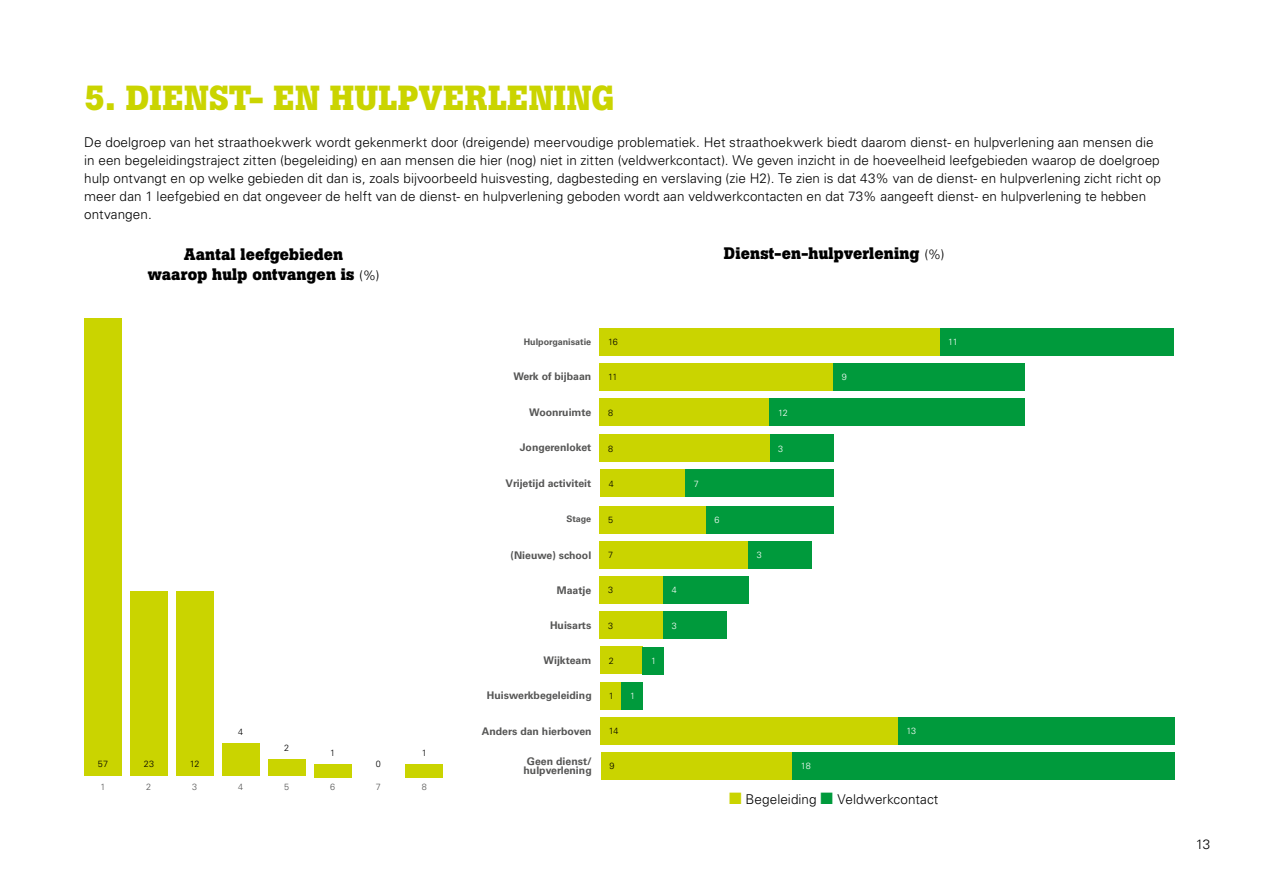
<style>
.page{position:relative;width:1263px;height:893px;background:#fff}
.page>*{position:absolute;margin:0;border:0;box-sizing:border-box;transform-origin:0 0}
.t1{font:700 34.5px "Boton";letter-spacing:.01em;color:#cad400}
.t2{font:700 16.5px "Boton";letter-spacing:.005em;color:#000}
.t3{font:300 13.5px/18px "Univers LT Std";letter-spacing:.005em;color:#000}
.t4{font:700 10.5px "Univers LT Std";color:#565655}
.t5{font:300 9px "Univers LT Std";letter-spacing:-.015em;color:#000}
.t6{font:700 9px "Univers LT Std";color:#565655}
.t7{font:300 9px "Univers LT Std";letter-spacing:-.02em;color:#fff}
.t8{font:300 9px "Univers LT Std";color:#565655}
.s1{font-family:"Univers LT Std";font-weight:300;font-size:13.5px}
.s2{color:#cad400}
.s3{color:#009a3c}
</style>
<div class="page">
<div style="left:84px;top:318px;width:38px;height:458px;background:#cad400"></div>
<div style="left:130px;top:591px;width:38px;height:185px;background:#cad400"></div>
<div style="left:176px;top:591px;width:37px;height:185px;background:#cad400"></div>
<div style="left:222px;top:744px;width:37px;height:32px;background:#cad400"></div>
<div style="left:268px;top:760px;width:37px;height:16px;background:#cad400"></div>
<div style="left:314px;top:764px;width:37px;height:13px;background:#cad400"></div>
<div style="left:406px;top:764px;width:37px;height:13px;background:#cad400"></div>
<div style="left:599px;top:612px;width:64px;height:27px;background:#cad400"></div>
<div style="left:663px;top:612px;width:64px;height:27px;background:#009a3c"></div>
<div style="left:600px;top:647px;width:43px;height:27px;background:#cad400"></div>
<div style="left:643px;top:647px;width:21px;height:27px;background:#009a3c"></div>
<div style="left:600px;top:682px;width:21px;height:27px;background:#cad400"></div>
<div style="left:621px;top:682px;width:22px;height:27px;background:#009a3c"></div>
<div style="left:600px;top:717px;width:298px;height:27px;background:#cad400"></div>
<div style="left:898px;top:717px;width:276px;height:27px;background:#009a3c"></div>
<div style="left:601px;top:752px;width:191px;height:27px;background:#cad400"></div>
<div style="left:792px;top:752px;width:383px;height:27px;background:#009a3c"></div>
<div style="left:599px;top:328px;width:341px;height:27px;background:#cad400"></div>
<div style="left:940px;top:328px;width:233px;height:27px;background:#009a3c"></div>
<div style="left:599px;top:363px;width:234px;height:27px;background:#cad400"></div>
<div style="left:833px;top:363px;width:192px;height:27px;background:#009a3c"></div>
<div style="left:599px;top:399px;width:171px;height:27px;background:#cad400"></div>
<div style="left:770px;top:399px;width:255px;height:27px;background:#009a3c"></div>
<div style="left:599px;top:435px;width:171px;height:27px;background:#cad400"></div>
<div style="left:770px;top:435px;width:63px;height:27px;background:#009a3c"></div>
<div style="left:600px;top:470px;width:85px;height:27px;background:#cad400"></div>
<div style="left:685px;top:470px;width:149px;height:27px;background:#009a3c"></div>
<div style="left:599px;top:506px;width:107px;height:27px;background:#cad400"></div>
<div style="left:706px;top:506px;width:127px;height:27px;background:#009a3c"></div>
<div style="left:599px;top:541px;width:149px;height:27px;background:#cad400"></div>
<div style="left:748px;top:541px;width:64px;height:27px;background:#009a3c"></div>
<div style="left:599px;top:576px;width:64px;height:27px;background:#cad400"></div>
<div style="left:663px;top:577px;width:85px;height:27px;background:#009a3c"></div>
<h1 class="t1" style="left:84px;top:78px;width:532px">5. DIENST- EN HULPVERLENING</h1>
<p class="t3" style="left:84px;top:133px;width:1078px">De doelgroep van het straathoekwerk wordt gekenmerkt door (dreigende) meervoudige problematiek. Het straathoekwerk biedt daarom dienst- en hulpverlening aan mensen die in een begeleidingstraject zitten (begeleiding) en aan mensen die hier (nog) niet in zitten (veldwerkcontact). We geven inzicht in de hoeveelheid leefgebieden waarop de doelgroep hulp ontvangt en op welke gebieden dit dan is, zoals bijvoorbeeld huisvesting, dagbesteding en verslaving (zie H2). Te zien is dat 43% van de dienst- en hulpverlening zicht richt op meer dan 1 leefgebied en dat ongeveer de helft van de dienst- en hulpverlening geboden wordt aan veldwerkcontacten en dat 73% aangeeft dienst- en hulpverlening te hebben ontvangen.</p>
<p class="t2" style="left:184px;top:245px;width:161px">Aantal leefgebieden</p>
<p class="t2" style="left:724px;top:244px;width:222px">Dienst-en-hulpverlening <span class="s1">(%)</span></p>
<p class="t2" style="left:148px;top:264px;width:233px">waarop hulp ontvangen is <span class="s1">(%)</span></p>
<p class="t5" style="left:238px;top:727px;width:7px">4</p>
<p class="t5" style="left:284px;top:742px;width:7px">2</p>
<p class="t5" style="left:330px;top:748px;width:7px">1</p>
<p class="t5" style="left:422px;top:748px;width:7px">1</p>
<p class="t5" style="left:376px;top:759px;width:7px">0</p>
<p class="t5" style="left:98px;top:759px;width:12px">57</p>
<p class="t5" style="left:144px;top:759px;width:12px">23</p>
<p class="t5" style="left:190px;top:759px;width:11px">12</p>
<p class="t8" style="left:100px;top:781px;width:7px">1</p>
<p class="t8" style="left:146px;top:781px;width:7px">2</p>
<p class="t8" style="left:192px;top:781px;width:7px">3</p>
<p class="t8" style="left:238px;top:781px;width:7px">4</p>
<p class="t8" style="left:284px;top:781px;width:7px">5</p>
<p class="t8" style="left:330px;top:781px;width:7px">6</p>
<p class="t8" style="left:376px;top:781px;width:7px">7</p>
<p class="t8" style="left:422px;top:781px;width:7px">8</p>
<p class="t6" style="left:524px;top:336px;width:69px">Hulporganisatie</p>
<p class="t5" style="left:608px;top:336px;width:11px">16</p>
<p class="t7" style="left:948px;top:336px;width:11px">11</p>
<p class="t4" style="left:513px;top:371px;width:79px">Werk of bijbaan</p>
<p class="t5" style="left:608px;top:371px;width:11px">11</p>
<p class="t7" style="left:842px;top:372px;width:7px">9</p>
<p class="t4" style="left:529px;top:406px;width:63px">Woonruimte</p>
<p class="t5" style="left:608px;top:407px;width:7px">8</p>
<p class="t7" style="left:778px;top:407px;width:11px">12</p>
<p class="t4" style="left:520px;top:442px;width:73px">Jongerenloket</p>
<p class="t5" style="left:608px;top:443px;width:7px">8</p>
<p class="t7" style="left:778px;top:443px;width:7px">3</p>
<p class="t4" style="left:505px;top:477px;width:87px">Vrijetijd activiteit</p>
<p class="t5" style="left:609px;top:478px;width:7px">4</p>
<p class="t7" style="left:694px;top:478px;width:7px">7</p>
<p class="t6" style="left:566px;top:513px;width:26px">Stage</p>
<p class="t5" style="left:608px;top:514px;width:7px">5</p>
<p class="t7" style="left:714px;top:514px;width:7px">6</p>
<p class="t4" style="left:511px;top:549px;width:82px">(Nieuwe) school</p>
<p class="t5" style="left:608px;top:549px;width:7px">7</p>
<p class="t7" style="left:757px;top:550px;width:7px">3</p>
<p class="t4" style="left:557px;top:584px;width:36px">Maatje</p>
<p class="t5" style="left:608px;top:585px;width:7px">3</p>
<p class="t7" style="left:672px;top:585px;width:7px">4</p>
<p class="t4" style="left:550px;top:619px;width:43px">Huisarts</p>
<p class="t5" style="left:608px;top:620px;width:7px">3</p>
<p class="t7" style="left:672px;top:620px;width:7px">3</p>
<p class="t4" style="left:544px;top:654px;width:49px">Wijkteam</p>
<p class="t5" style="left:609px;top:655px;width:7px">2</p>
<p class="t7" style="left:651px;top:655px;width:7px">1</p>
<p class="t4" style="left:487px;top:690px;width:106px">Huiswerkbegeleiding</p>
<p class="t5" style="left:609px;top:690px;width:7px">1</p>
<p class="t7" style="left:630px;top:690px;width:7px">1</p>
<p class="t4" style="left:482px;top:725px;width:111px">Anders dan hierboven</p>
<p class="t5" style="left:609px;top:725px;width:11px">14</p>
<p class="t7" style="left:906px;top:725px;width:11px">13</p>
<p class="t4" style="left:527px;top:755px;width:66px">Geen dienst/</p>
<p class="t5" style="left:609px;top:761px;width:7px">9</p>
<p class="t7" style="left:801px;top:761px;width:11px">18</p>
<p class="t4" style="left:523px;top:764px;width:70px">hulpverlening</p>
<p class="t3" style="left:729px;top:790px;width:211px"><span class="s2">■</span> Begeleiding <span class="s3">■</span> Veldwerkcontact</p>
<p class="t3" style="left:1196px;top:835px;width:16px">13</p>
</div>
